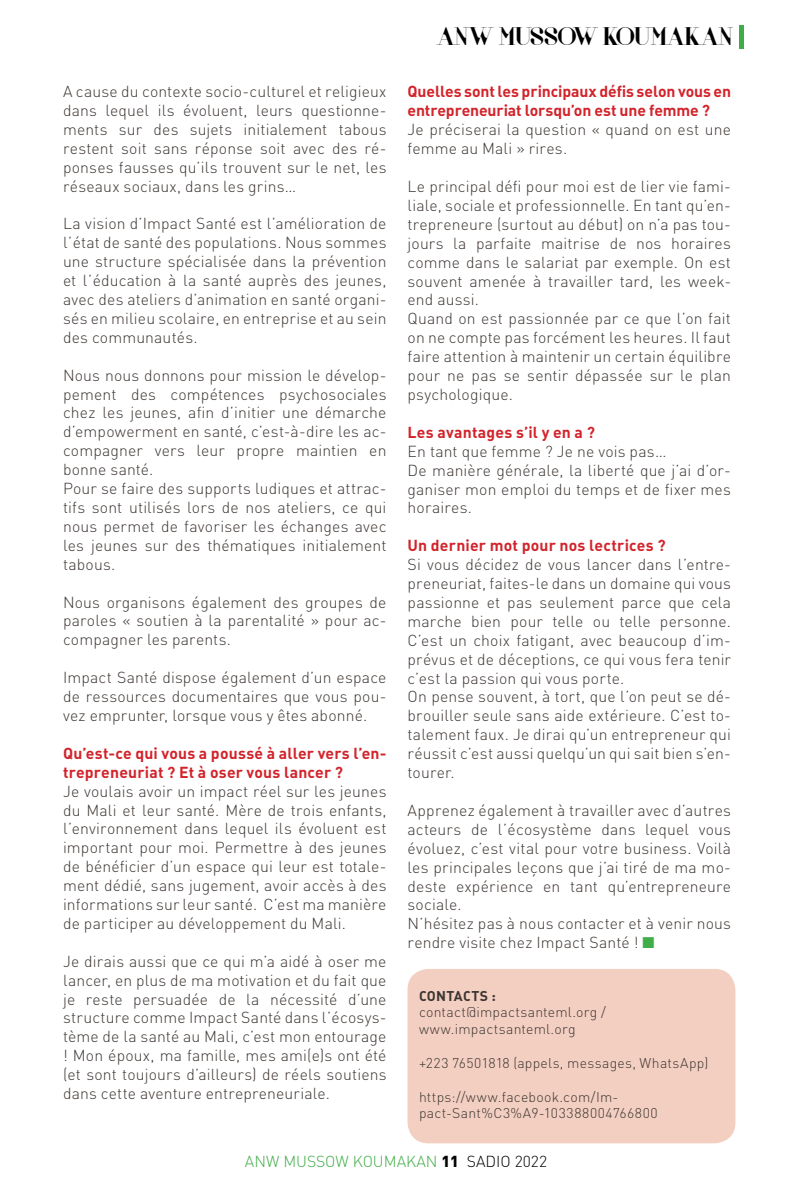
<style>
.page{position:relative;width:794px;height:1191px;background:#fff}
.page>*{position:absolute;margin:0;border:0;box-sizing:border-box;transform-origin:0 0}
.t1{font:26.25px "Voor";color:#000}
.t2{font:300 15.75px/18.9px "DIN";letter-spacing:.01em;color:#3c3531;text-align:justify}
.t3{font:15.75px/18.9px "DIN Bold Alternate";letter-spacing:.01em;color:#d2232a}
.t4{font:300 15.75px "DIN";color:#41ad49}
.t5{font:300 14px/16.8px "DIN";letter-spacing:.02em;color:#3c3531}
.t6{font:14px "DIN Bold Alternate";letter-spacing:.035em;color:#3c3531}
.s1{color:#41ad49}
.s2{font-weight:900;color:#000}
.s3{color:#000}
</style>
<div class="page">
<div style="left:407px;top:969px;width:328px;height:174px;background:#f3cfc1;border-radius:21px"></div>
<div style="left:739px;top:25px;width:5px;height:24px;background:#41ad49"></div>
<p class="t2" style="left:63px;top:82px;width:325px">A cause du contexte socio-culturel et religieux dans lequel ils évoluent, leurs questionne&shy;ments sur des sujets initialement tabous restent soit sans réponse soit avec des ré&shy;ponses fausses qu’ils trouvent sur le net, les réseaux sociaux, dans les grins…</p>
<p class="t2" style="left:63px;top:214px;width:325px">La vision d’I mpact Santé est l’amélioration de l’état de santé des populations. Nous sommes une structure spécialisée dans la prévention et l’éducation à la santé auprès des jeunes, avec des ateliers d’animation en santé organi&shy;sés en milieu scolaire, en entreprise et au sein des communautés.</p>
<p class="t2" style="left:63px;top:365px;width:325px;text-align:left">Nous nous donnons pour mission le dévelop&shy;pement des compétences psychosociales chez les jeunes, afin d’initier une démarche d’empowerment en santé, c’est-à-dire les ac&shy;compagner vers leur propre maintien en bonne santé.<br>Pour se faire des supports ludiques et attrac&shy;tifs sont utilisés lors de nos ateliers, ce qui nous permet de favoriser les échanges avec les jeunes sur des thématiques initialement tabous.</p>
<p class="t2" style="left:63px;top:592px;width:325px">Nous organisons également des groupes de paroles « soutien à la parentalité » pour ac&shy;compagner les parents.</p>
<p class="t2" style="left:63px;top:668px;width:325px">I mpact Santé dispose également d’un espace de ressources documentaires que vous pou&shy;vez emprunter, lorsque vous y êtes abonné.</p>
<p class="t3" style="left:63px;top:743px;width:325px">Qu’est-ce qui vous a poussé à aller vers l’en&shy;trepreneuriat ? Et à oser vous lancer ?</p>
<p class="t2" style="left:63px;top:781px;width:325px">Je voulais avoir un impact réel sur les jeunes du Mali et leur santé. Mère de trois enfants, l’environnement dans lequel ils évoluent est important pour moi. Permettre à des jeunes de bénéficier d’un espace qui leur est totale&shy;ment dédié, sans jugement, avoir accès à des informations sur leur santé. C’est ma manière de participer au développement du Mali.</p>
<p class="t2" style="left:63px;top:951px;width:325px">Je dirais aussi que ce qui m’a aidé à oser me lancer, en plus de ma motivation et du fait que je reste persuadée de la nécessité d’une structure comme I mpact Santé dans l’écosys&shy;tème de la santé au Mali, c’est mon entourage ! Mon époux, ma famille, mes ami(e)s ont été (et sont toujours d’ailleurs) de réels soutiens dans cette aventure entrepreneuriale.</p>
<h1 class="t1" style="left:437px;top:20px;width:298px">ANW MUSSOW KOUMAKAN</h1>
<p class="t3" style="left:407px;top:82px;width:325px">Quelles sont les principaux défis selon vous en entrepreneuriat lorsqu’on est une femme ?</p>
<p class="t2" style="left:407px;top:120px;width:325px">Je préciserai la question « quand on est une femme au Mali » rires.</p>
<p class="t2" style="left:407px;top:177px;width:325px;text-align:left">Le principal défi pour moi est de lier vie fami&shy;liale, sociale et professionnelle. En tant qu’en&shy;trepreneure (surtout au début) on n’a pas tou&shy;jours la parfaite maitrise de nos horaires comme dans le salariat par exemple. O n est souvent amenée à travailler tard, les week&shy;end aussi.<br>Quand on est passionnée par ce que l’on fait on ne compte pas forcément les heures. I l faut faire attention à maintenir un certain équilibre pour ne pas se sentir dépassée sur le plan psychologique.</p>
<p class="t3" style="left:407px;top:422px;width:189px">Les avantages s’il y en a ?</p>
<p class="t2" style="left:407px;top:441px;width:325px;text-align:left">En tant que femme ? Je ne vois pas…<br>De manière générale, la liberté que j’ai d’or&shy;ganiser mon emploi du temps et de fixer mes horaires.</p>
<p class="t3" style="left:407px;top:535px;width:260px">Un dernier mot pour nos lectrices ?</p>
<p class="t2" style="left:407px;top:555px;width:325px;text-align:left">Si vous décidez de vous lancer dans l’entre&shy;preneuriat, faites-le dans un domaine qui vous passionne et pas seulement parce que cela marche bien pour telle ou telle personne.<br>C’est un choix fatigant, avec beaucoup d’im&shy;prévus et de déceptions, ce qui vous fera tenir c’est la passion qui vous porte.<br>On pense souvent, à tort, que l’on peut se dé&shy;brouiller seule sans aide extérieure. C’est to&shy;talement faux. Je dirai qu’un entrepreneur qui réussit c’est aussi quelqu’un qui sait bien s’en&shy;tourer.</p>
<p class="t2" style="left:407px;top:800px;width:325px;text-align:left">Apprenez également à travailler avec d’autres acteurs de l’écosystème dans lequel vous évoluez, c’est vital pour votre business. Voilà les principales leçons que j’ai tiré de ma mo&shy;deste expérience en tant qu’entrepreneure sociale.<br>N’hésitez pas à nous contacter et à venir nous rendre visite chez I mpact Santé ! <span class="s1">■</span></p>
<p class="t6" style="left:419px;top:986px;width:78px">Co ntacts :</p>
<p class="t5" style="left:419px;top:1004px;width:188px">contact@impactsanteml.org / www.impactsanteml.org</p>
<p class="t5" style="left:419px;top:1054px;width:291px">+223 76501818 (appels, messages, WhatsApp)</p>
<p class="t5" style="left:419px;top:1088px;width:240px">https://www.facebook.com/I m&shy;pact-Sant%C3%A9-103388004766800</p>
<p class="t4" style="left:245px;top:1151px;width:304px">Anw Mussow Koumakan <span class="s2">11</span> <span class="s3">sadio 2022</span></p>
</div>
